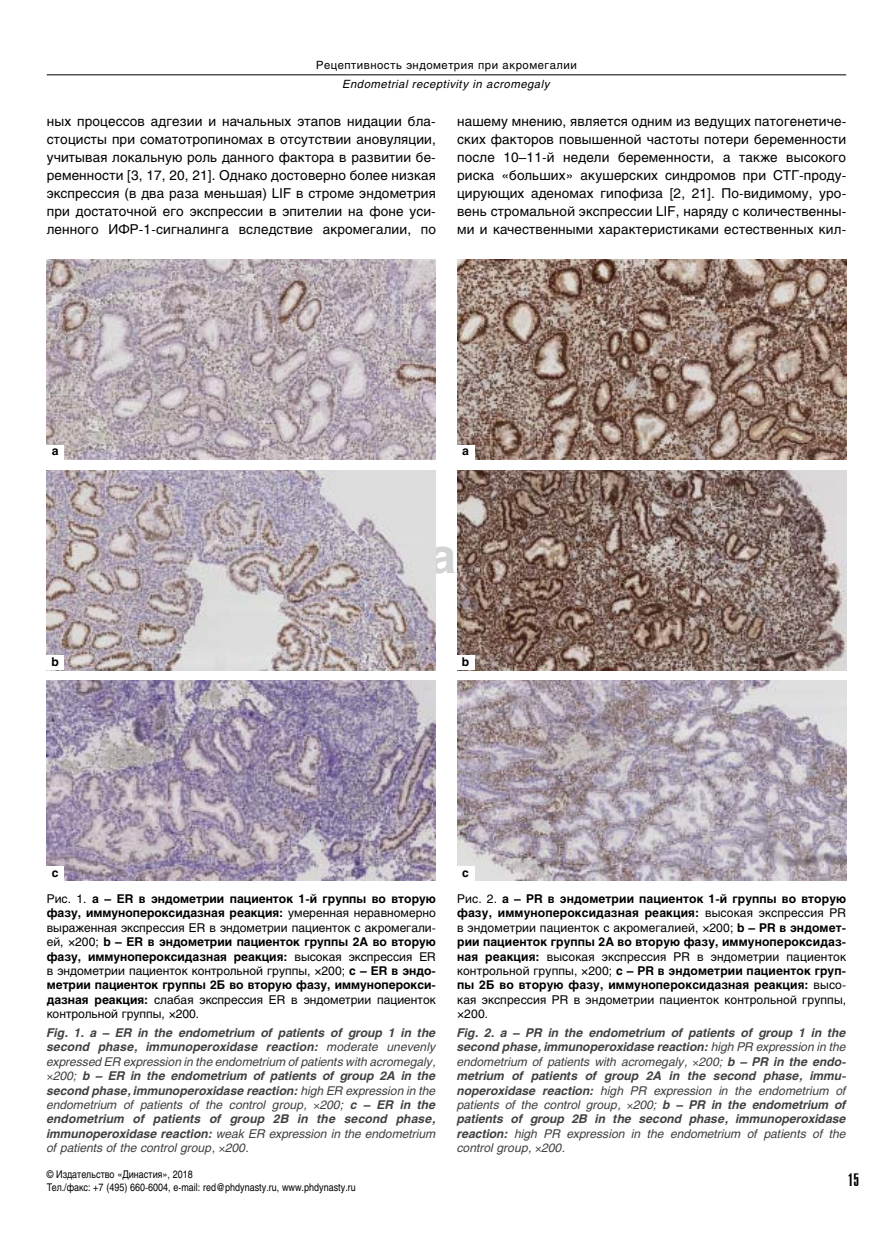
<style>
.page{position:relative;width:893px;height:1234px;background:#fff}
.page>*{position:absolute;margin:0;border:0;box-sizing:border-box;transform-origin:0 0}
.t1{font:18px "Compact C";color:#000}
.t2{font:13.5px/18px "Helios";letter-spacing:.01em;color:#000;text-align:justify}
.t3{font:700 12px/14.4px "Helios";letter-spacing:.005em;color:#000;text-align:justify}
.t4{font:italic 700 12px/14.4px "Helios";color:#414042;text-align:justify}
.t5{font:italic 12px "Helios";color:#414042}
.t6{font:11.25px "Helios";letter-spacing:.045em;color:#000}
.t7{font:italic 11.25px "Helios";letter-spacing:.045em;color:#000}
.t8{font:10.5px/12.6px "Helios";color:#000;scale:.85 1}
.s1{font-weight:400}
.s2{font-family:"Helvetica";font-weight:400}
.s3{font-weight:700}
</style>
<div class="page">
<hr style="left:47px;top:74px;width:799px;height:1px;background:#000">
<img style="left:47px;top:259px;width:389px;height:200px">
<div style="left:47px;top:444px;width:17px;height:15px;background:#fff"></div>
<img style="left:47px;top:470px;width:389px;height:200px">
<div style="left:47px;top:655px;width:17px;height:15px;background:#fff"></div>
<img style="left:47px;top:680px;width:389px;height:200px">
<div style="left:47px;top:865px;width:17px;height:15px;background:#fff"></div>
<img style="left:457px;top:259px;width:389px;height:200px">
<div style="left:457px;top:444px;width:17px;height:15px;background:#fff"></div>
<img style="left:457px;top:470px;width:389px;height:200px">
<div style="left:457px;top:655px;width:17px;height:15px;background:#fff"></div>
<img style="left:457px;top:680px;width:389px;height:200px">
<div style="left:457px;top:865px;width:17px;height:15px;background:#fff"></div>
<p class="t6" style="left:316px;top:59px;width:262px">Рецептивность эндометрия при акромегалии</p>
<p class="t7" style="left:343px;top:77px;width:209px">Endometrial receptivity in acromegaly</p>
<p class="t2" style="left:47px;top:112px;width:391px">ных процессов адгезии и начальных этапов нидации бла&shy;стоцисты при соматотропиномах в отсутствии ановуляции, учитывая локальную роль данного фактора в развитии бе&shy;ременности [3, 17, 20, 21]. Однако достоверно более низкая экспрессия (в два раза меньшая) LIF в строме эндометрия при достаточной его экспрессии в эпителии на фоне уси&shy;ленного ИФР-1-сигналинга вследствие акромегалии, по</p>
<p class="t2" style="left:457px;top:112px;width:391px">нашему мнению, является одним из ведущих патогенетиче&shy;ских факторов повышенной частоты потери беременности после 10–11-й недели беременности, а также высокого риска «больших» акушерских синдромов при СТГ-проду&shy;цирующих аденомах гипофиза [2, 21]. По-видимому, уро&shy;вень стромальной экспрессии LIF, наряду с количественны&shy;ми и качественными характеристиками естественных кил-</p>
<p class="t3" style="left:52px;top:443px;width:8px">а</p>
<p class="t3" style="left:52px;top:654px;width:9px">b</p>
<p class="t3" style="left:462px;top:443px;width:8px">а</p>
<p class="t3" style="left:462px;top:654px;width:9px">b</p>
<p class="t3" style="left:52px;top:864px;width:8px">c</p>
<p class="t3" style="left:462px;top:864px;width:8px">c</p>
<p class="t3" style="left:47px;top:891px;width:391px"><span class="s1">Рис. 1.</span> а – ER в эндометрии пациенток 1-й группы во вторую фазу, иммунопероксидазная реакция: <span class="s1">умеренная неравномерно выраженная экспрессия ER в эндометрии пациенток c акромегали&shy;ей,</span> <span class="s2">×</span><span class="s1">200;</span> b – ER в эндометрии пациенток группы 2A во вторую фазу, иммунопероксидазная реакция: <span class="s1">высокая экспрессия ER в эндометрии пациенток контрольной группы,</span> <span class="s2">×</span><span class="s1">200;</span> c – ER в эндо&shy;метрии пациенток группы 2Б во вторую фазу, иммуноперокси&shy;дазная реакция: <span class="s1">слабая экспрессия ER в эндометрии пациенток контрольной группы,</span> <span class="s2">×</span><span class="s1">200.</span></p>
<p class="t4" style="left:47px;top:1025px;width:391px">Fig. 1. а – ER in the endometrium of patients of group 1 in the</p>
<p class="t4" style="left:47px;top:1039px;width:391px">second phase, immunoperoxidase reaction: <span class="s1">moderate unevenly</span></p>
<p class="t5" style="left:47px;top:1054px;width:391px">expressed ER expression in the endometrium of patients with acromegaly,</p>
<p class="t4" style="left:53px;top:1068px;width:384px"><span class="s1">200;</span> b – ER in the endometrium of patients of group 2A in the</p>
<p class="t4" style="left:47px;top:1082px;width:391px">second phase, immunoperoxidase reaction: <span class="s1">high ER expression in the</span></p>
<p class="t5" style="left:47px;top:1097px;width:391px">endometrium of patients of the control group, 200; <span class="s3">c – ER in the</span></p>
<p class="t4" style="left:47px;top:1111px;width:390px">endometrium of patients of group 2B in the second phase,</p>
<p class="t5" style="left:47px;top:1126px;width:391px"><span class="s3">immunoperoxidase reaction:</span> weak ER expression in the endometrium</p>
<p class="t5" style="left:47px;top:1140px;width:204px">of patients of the control group, 200.</p>
<p class="t3" style="left:457px;top:891px;width:391px"><span class="s1">Рис. 2.</span> а – PR в эндометрии пациенток 1-й группы во вторую фазу, иммунопероксидазная реакция: <span class="s1">высокая экспрессия PR в эндометрии пациенток с акромегалией,</span> <span class="s2">×</span><span class="s1">200;</span> b – PR в эндомет&shy;рии пациенток группы 2А во вторую фазу, иммунопероксидаз&shy;ная реакция: <span class="s1">высокая экспрессия PR в эндометрии пациенток контрольной группы,</span> <span class="s2">×</span><span class="s1">200;</span> c – PR в эндометрии пациенток груп&shy;пы 2Б во вторую фазу, иммунопероксидазная реакция: <span class="s1">высо&shy;кая экспрессия PR в эндометрии пациенток контрольной группы, </span><span class="s2">×</span><span class="s1">200.</span></p>
<p class="t4" style="left:457px;top:1025px;width:391px">Fig. 2. а – PR in the endometrium of patients of group 1 in the second phase, immunoperoxidase reaction: <span class="s1">high PR expression in the endometrium of patients with acromegaly, 200;</span> b – PR in the endo&shy;metrium of patients of group 2А in the second phase, immu&shy;noperoxidase reaction: <span class="s1">high PR expression in the endometrium of patients of the control group, 200;</span> b – PR in the endometrium of patients of group 2B in the second phase, immunoperoxidase reaction: <span class="s1">high PR expression in the endometrium of patients of the control group, 200.</span></p>
<p class="t8" style="left:47px;top:1167px;width:365px">© Издательство «Династия», 2018<br>Тел./факс: +7 (495) 660-6004, e-mail: red@phdynasty.ru, www.phdynasty.ru</p>
<h1 class="t1" style="left:848px;top:1170px;width:13px">15</h1>
</div>
